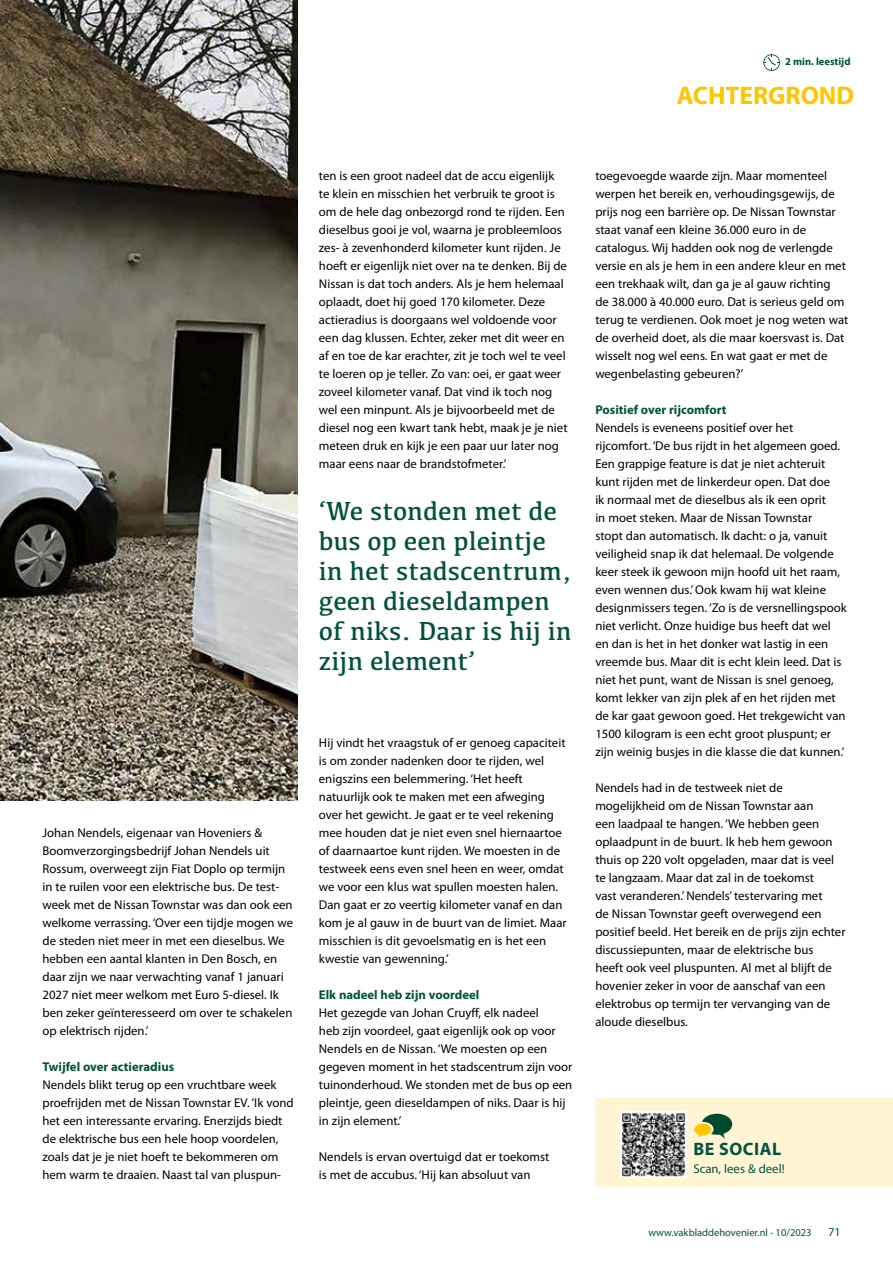
<style>
.page{position:relative;width:893px;height:1263px;background:#fff}
.page>*{position:absolute;margin:0;border:0;box-sizing:border-box;transform-origin:0 0}
.t1{font:27px/30px "Kefa";color:#00533e}
.t2{font:700 25.5px "Myriad Pro";color:#fdc600}
.t3{font:700 18px "Myriad Pro";letter-spacing:.03em;color:#00533e}
.t4{font:12.75px/18px "Myriad Pro";color:#000}
.t5{font:700 12.75px "Myriad Pro";color:#00533e}
.t6{font:12.75px "Myriad Pro";color:#00533e}
.t7{font:12px "Myriad Pro";color:#00533e}
.t8{font:10.5px "Myriad Pro";color:#00533e}
.t9{font:700 10.5px "Myriad Pro";color:#00533e}
</style>
<div class="page">
<img style="left:0;top:0;width:298px;height:800px">
<svg style="left:763px;top:54px;width:17px;height:17px"></svg>
<div style="left:595px;top:1098px;width:298px;height:89px;background:#fff5d5"></div>
<img style="left:621px;top:1111px;width:65px;height:66px">
<svg style="left:694px;top:1114px;width:38px;height:25px"></svg>
<p class="t9" style="left:785px;top:55px;width:67px">2 min. leestijd</p>
<h2 class="t2" style="left:677px;top:79px;width:179px">ACHTERGROND</h2>
<p class="t4" style="left:43px;top:824px;width:252px">Johan Nendels, eigenaar van Hoveniers &amp; Boomverzorgingsbedrijf Johan Nendels uit Rossum, overweegt zijn Fiat Doplo op termijn in te ruilen voor een elektrische bus. De test&shy;week met de Nissan Townstar was dan ook een welkome verrassing. ‘Over een tijdje mogen we de steden niet meer in met een dieselbus. We hebben een aantal klanten in Den Bosch, en daar zijn we naar verwachting vanaf 1 januari 2027 niet meer welkom met Euro 5-diesel. Ik ben zeker geïnteresseerd om over te schakelen op elektrisch rijden.’</p>
<p class="t5" style="left:43px;top:1058px;width:133px">Twijfel over actieradius</p>
<p class="t4" style="left:43px;top:1076px;width:253px">Nendels blikt terug op een vruchtbare week proefrijden met de Nissan Townstar EV. ‘Ik vond het een interessante ervaring. Enerzijds biedt de elektrische bus een hele hoop voordelen, zoals dat je je niet hoeft te bekommeren om hem warm te draaien. Naast tal van pluspun-</p>
<p class="t4" style="left:319px;top:167px;width:250px">ten is een groot nadeel dat de accu eigenlijk te klein en misschien het verbruik te groot is om de hele dag onbezorgd rond te rijden. Een dieselbus gooi je vol, waarna je probleemloos zes- à zevenhonderd kilometer kunt rijden. Je hoeft er eigenlijk niet over na te denken. Bij de Nissan is dat toch anders. Als je hem helemaal oplaadt, doet hij goed 170 kilometer. Deze actieradius is doorgaans wel voldoende voor een dag klussen. Echter, zeker met dit weer en af en toe de kar erachter, zit je toch wel te veel te loeren op je teller. Zo van: oei, er gaat weer zoveel kilometer vanaf. Dat vind ik toch nog wel een minpunt. Als je bijvoorbeeld met de diesel nog een kwart tank hebt, maak je je niet meteen druk en kijk je een paar uur later nog maar eens naar de brandstofmeter.’</p>
<h1 class="t1" style="left:319px;top:495px;width:255px">‘We stonden met de bus op een pleintje in het stadscentrum, geen dieseldampen of niks. Daar is hij in zijn element’</h1>
<p class="t4" style="left:319px;top:734px;width:249px">Hij vindt het vraagstuk of er genoeg capaciteit is om zonder nadenken door te rijden, wel enigszins een belemmering. ‘Het heeft natuurlijk ook te maken met een afweging over het gewicht. Je gaat er te veel rekening mee houden dat je niet even snel hiernaartoe of daarnaartoe kunt rijden. We moesten in de testweek eens even snel heen en weer, omdat we voor een klus wat spullen moesten halen.<br>Dan gaat er zo veertig kilometer vanaf en dan kom je al gauw in de buurt van de limiet. Maar misschien is dit gevoelsmatig en is het een kwestie van gewenning.’</p>
<p class="t5" style="left:319px;top:987px;width:162px">Elk nadeel heb zijn voordeel</p>
<p class="t4" style="left:319px;top:1004px;width:255px">Het gezegde van Johan Cruyff, elk nadeel<br>heb zijn voordeel, gaat eigenlijk ook op voor Nendels en de Nissan. ‘We moesten op een gegeven moment in het stadscentrum zijn voor tuinonderhoud. We stonden met de bus op een pleintje, geen dieseldampen of niks. Daar is hij in zijn element.’</p>
<p class="t4" style="left:319px;top:1148px;width:232px">Nendels is ervan overtuigd dat er toekomst is met de accubus. ‘Hij kan absoluut van</p>
<p class="t4" style="left:595px;top:167px;width:254px">toegevoegde waarde zijn. Maar momenteel werpen het bereik en, verhoudingsgewijs, de prijs nog een barrière op. De Nissan Townstar staat vanaf een kleine 36.000 euro in de catalogus. Wij hadden ook nog de verlengde versie en als je hem in een andere kleur en met een trekhaak wilt, dan ga je al gauw richting<br>de 38.000 à 40.000 euro. Dat is serieus geld om terug te verdienen. Ook moet je nog weten wat de overheid doet, als die maar koersvast is. Dat wisselt nog wel eens. En wat gaat er met de wegenbelasting gebeuren?’</p>
<p class="t5" style="left:595px;top:402px;width:133px">Positief over rijcomfort</p>
<p class="t4" style="left:595px;top:419px;width:253px">Nendels is eveneens positief over het rijcomfort. ‘De bus rijdt in het algemeen goed.<br>Een grappige feature is dat je niet achteruit kunt rijden met de linkerdeur open. Dat doe<br>ik normaal met de dieselbus als ik een oprit<br>in moet steken. Maar de Nissan Townstar<br>stopt dan automatisch. Ik dacht: o ja, vanuit veiligheid snap ik dat helemaal. De volgende keer steek ik gewoon mijn hoofd uit het raam, even wennen dus.’ Ook kwam hij wat kleine designmissers tegen. ‘Zo is de versnellingspook niet verlicht. Onze huidige bus heeft dat wel en dan is het in het donker wat lastig in een vreemde bus. Maar dit is echt klein leed. Dat is niet het punt, want de Nissan is snel genoeg, komt lekker van zijn plek af en het rijden met de kar gaat gewoon goed. Het trekgewicht van 1500 kilogram is een echt groot pluspunt; er zijn weinig busjes in die klasse die dat kunnen.’</p>
<p class="t4" style="left:595px;top:779px;width:252px">Nendels had in de testweek niet de mogelijkheid om de Nissan Townstar aan<br>een laadpaal te hangen. ‘We hebben geen oplaadpunt in de buurt. Ik heb hem gewoon thuis op 220 volt opgeladen, maar dat is veel te langzaam. Maar dat zal in de toekomst<br>vast veranderen.’ Nendels’ testervaring met<br>de Nissan Townstar geeft overwegend een positief beeld. Het bereik en de prijs zijn echter discussiepunten, maar de elektrische bus<br>heeft ook veel pluspunten. Al met al blijft de hovenier zeker in voor de aanschaf van een elektrobus op termijn ter vervanging van de aloude dieselbus.</p>
<h3 class="t3" style="left:693px;top:1137px;width:89px">BE SOCIAL</h3>
<p class="t6" style="left:693px;top:1161px;width:93px">Scan, lees &amp; deel!</p>
<p class="t8" style="left:648px;top:1226px;width:165px">www.vakbladdehovenier.nl - 10/2023</p>
<p class="t7" style="left:828px;top:1224px;width:14px">71</p>
</div>
